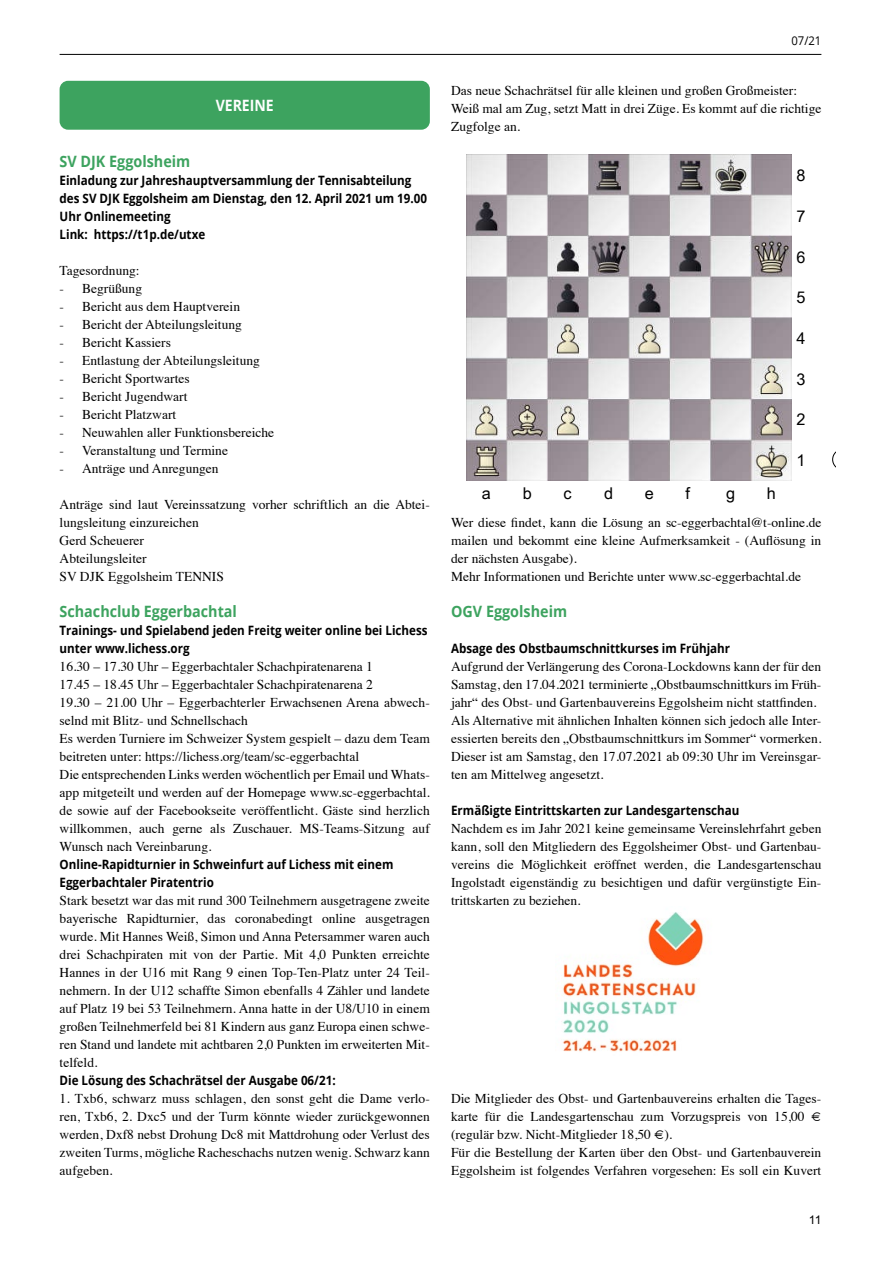
<style>
.page{position:relative;width:881px;height:1263px;background:#fff}
.page>*{position:absolute;margin:0;border:0;box-sizing:border-box;transform-origin:0 0}
.t1{font:700 24.6px "Figurine CB Aries SP";color:#000}
.t2{font:16.2px "Figurine CB Aries SP";color:#000}
.t3{font:700 15.6px "Open Sans";color:#3da35f;scale:.92 1}
.t4{font:700 15.6px "Open Sans";color:#fff;scale:.9 1}
.t5{font:13.5px/18px "Times";color:#000}
.t6{font:700 12.9px/18px "Open Sans";color:#000;scale:.9 1}
.t7{font:12px "Open Sans";color:#000;scale:.94 1}
.t8{font:12px "Arial";color:#000}
</style>
<div class="page">
<hr style="left:60px;top:54px;width:761px;height:1px;background:#000">
<div style="left:60px;top:81px;width:369px;height:49px;background:#3da35f;border-radius:9px"></div>
<img style="left:466px;top:154px;width:325px;height:326px">
<svg style="left:832px;top:452px;width:3px;height:15px"></svg>
<img style="left:560px;top:912px;width:144px;height:140px">
<p class="t4" style="left:215px;top:95px;width:66px">VEREINE</p>
<p class="t3" style="left:60px;top:150px;width:143px">SV DJK Eggolsheim</p>
<p class="t6" style="left:60px;top:171px;width:409px">Einladung zur Jahreshauptversammlung der Tennisabteilung des SV DJK Eggolsheim am Dienstag, den 12. April 2021 um 19.00<br>Uhr Onlinemeeting<br>Link: https://t1p.de/utxe</p>
<p class="t5" style="left:60px;top:260px;width:82px">Tagesordnung:</p>
<p class="t5" style="left:60px;top:278px;width:84px">- Begrüßung</p>
<p class="t5" style="left:60px;top:296px;width:182px">- Bericht aus dem Hauptverein</p>
<p class="t5" style="left:60px;top:314px;width:184px">- Bericht der Abteilungsleitung</p>
<p class="t5" style="left:60px;top:332px;width:113px">- Bericht Kassiers</p>
<p class="t5" style="left:60px;top:350px;width:202px">- Entlastung der Abteilungsleitung</p>
<p class="t5" style="left:60px;top:368px;width:132px">- Bericht Sportwartes</p>
<p class="t5" style="left:60px;top:386px;width:129px">- Bericht Jugendwart</p>
<p class="t5" style="left:60px;top:404px;width:118px">- Bericht Platzwart</p>
<p class="t5" style="left:60px;top:422px;width:216px">- Neuwahlen aller Funktionsbereiche</p>
<p class="t5" style="left:60px;top:440px;width:170px">- Veranstaltung und Termine</p>
<p class="t5" style="left:60px;top:458px;width:160px">- Anträge und Anregungen</p>
<p class="t5" style="left:60px;top:494px;width:371px">Anträge sind laut Vereinssatzung vorher schriftlich an die Abtei&shy;lungsleitung einzureichen<br>Gerd Scheuerer<br>Abteilungsleiter<br>SV DJK Eggolsheim TENNIS</p>
<p class="t3" style="left:60px;top:600px;width:194px">Schachclub Eggerbachtal</p>
<p class="t6" style="left:60px;top:621px;width:410px">Trainings- und Spielabend jeden Freitg weiter online bei Lichess unter www.lichess.org</p>
<p class="t5" style="left:60px;top:656px;width:371px">16.30 – 17.30 Uhr – Eggerbachtaler Schachpiratenarena 1<br>17.45 – 18.45 Uhr – Eggerbachtaler Schachpiratenarena 2<br>19.30 – 21.00 Uhr – Eggerbachterler Erwachsenen Arena abwech&shy;selnd mit Blitz- und Schnellschach<br>Es werden Turniere im Schweizer System gespielt – dazu dem Team beitreten unter: https://lichess.org/team/sc-eggerbachtal<br>Die entsprechenden Links werden wöchentlich per Email und Whats&shy;app mitgeteilt und werden auf der Homepage www.sc-eggerbachtal. de sowie auf der Facebookseite veröffentlicht. Gäste sind herzlich willkommen, auch gerne als Zuschauer. MS-Teams-Sitzung auf Wunsch nach Vereinbarung.</p>
<p class="t6" style="left:60px;top:855px;width:372px">Online-Rapidturnier in Schweinfurt auf Lichess mit einem<br>Eggerbachtaler Piratentrio</p>
<p class="t5" style="left:60px;top:890px;width:371px;text-align:justify">Stark besetzt war das mit rund 300 Teilnehmern ausgetragene zweite bayerische Rapidturnier, das coronabedingt online ausgetragen wurde. Mit Hannes Weiß, Simon und Anna Petersammer waren auch drei Schachpiraten mit von der Partie. Mit 4,0 Punkten erreichte Hannes in der U16 mit Rang 9 einen Top-Ten-Platz unter 24 Teil&shy;nehmern. In der U12 schaffte Simon ebenfalls 4 Zähler und landete auf Platz 19 bei 53 Teilnehmern. Anna hatte in der U8/U10 in einem großen Teilnehmerfeld bei 81 Kindern aus ganz Europa einen schwe&shy;ren Stand und landete mit achtbaren 2,0 Punkten im erweiterten Mit&shy;telfeld.</p>
<p class="t6" style="left:60px;top:1071px;width:308px">Die Lösung des Schachrätsel der Ausgabe 06/21:</p>
<p class="t5" style="left:60px;top:1088px;width:371px;text-align:justify">1. Txb6, schwarz muss schlagen, den sonst geht die Dame verlo&shy;ren, Txb6, 2. Dxc5 und der Turm könnte wieder zurückgewonnen werden, Dxf8 nebst Drohung Dc8 mit Mattdrohung oder Verlust des zweiten Turms, mögliche Racheschachs nutzen wenig. Schwarz kann aufgeben.</p>
<p class="t7" style="left:791px;top:32px;width:33px">07/21</p>
<p class="t5" style="left:451px;top:80px;width:371px">Das neue Schachrätsel für alle kleinen und großen Großmeister:<br>Weiß mal am Zug, setzt Matt in drei Züge. Es kommt auf die richtige<br>Zugfolge an.</p>
<h1 class="t1" style="left:523px;top:85px;width:213px">Matt in drei Zügen</h1>
<p class="t2" style="left:482px;top:484px;width:11px">a</p>
<p class="t2" style="left:522px;top:484px;width:11px">b</p>
<p class="t2" style="left:563px;top:484px;width:10px">c</p>
<p class="t2" style="left:604px;top:484px;width:11px">d</p>
<p class="t2" style="left:644px;top:484px;width:11px">e</p>
<p class="t2" style="left:685px;top:484px;width:6px">f</p>
<p class="t2" style="left:726px;top:484px;width:11px">g</p>
<p class="t2" style="left:766px;top:484px;width:11px">h</p>
<p class="t2" style="left:796px;top:167px;width:11px">8</p>
<p class="t2" style="left:796px;top:208px;width:11px">7</p>
<p class="t2" style="left:796px;top:248px;width:11px">6</p>
<p class="t2" style="left:796px;top:289px;width:11px">5</p>
<p class="t2" style="left:796px;top:330px;width:11px">4</p>
<p class="t2" style="left:796px;top:370px;width:11px">3</p>
<p class="t2" style="left:796px;top:411px;width:11px">2</p>
<p class="t2" style="left:796px;top:452px;width:11px">1</p>
<p class="t5" style="left:451px;top:512px;width:371px">Wer diese findet, kann die Lösung an sc-eggerbachtal@t-online.de mailen und bekommt eine kleine Aufmerksamkeit - (Auflösung in der nächsten Ausgabe).<br>Mehr Informationen und Berichte unter www.sc-eggerbachtal.de</p>
<p class="t3" style="left:451px;top:600px;width:127px">OGV Eggolsheim</p>
<p class="t6" style="left:451px;top:639px;width:311px">Absage des Obstbaumschnittkurses im Frühjahr</p>
<p class="t5" style="left:451px;top:656px;width:371px">Aufgrund der Verlängerung des Corona-Lockdowns kann der für den Samstag, den 17.04.2021 terminierte „Obstbaumschnittkurs im Früh&shy;jahr“ des Obst- und Gartenbauvereins Eggolsheim nicht stattfinden.<br>Als Alternative mit ähnlichen Inhalten können sich jedoch alle Inter&shy;essierten bereits den „Obstbaumschnittkurs im Sommer“ vormerken.<br>Dieser ist am Samstag, den 17.07.2021 ab 09:30 Uhr im Vereinsgar&shy;ten am Mittelweg angesetzt.</p>
<p class="t6" style="left:451px;top:801px;width:321px">Ermäßigte Eintrittskarten zur Landesgartenschau</p>
<p class="t5" style="left:451px;top:818px;width:371px;text-align:justify">Nachdem es im Jahr 2021 keine gemeinsame Vereinslehrfahrt geben kann, soll den Mitgliedern des Eggolsheimer Obst- und Gartenbau&shy;vereins die Möglichkeit eröffnet werden, die Landesgartenschau Ingolstadt eigenständig zu besichtigen und dafür vergünstigte Ein&shy;trittskarten zu beziehen.</p>
<p class="t5" style="left:451px;top:1088px;width:371px">Die Mitglieder des Obst- und Gartenbauvereins erhalten die Tages&shy;karte für die Landesgartenschau zum Vorzugspreis von 15,00 € (regulär bzw. Nicht-Mitglieder 18,50 €).<br>Für die Bestellung der Karten über den Obst- und Gartenbauverein Eggolsheim ist folgendes Verfahren vorgesehen: Es soll ein Kuvert</p>
<p class="t8" style="left:808px;top:1211px;width:14px">11</p>
</div>
